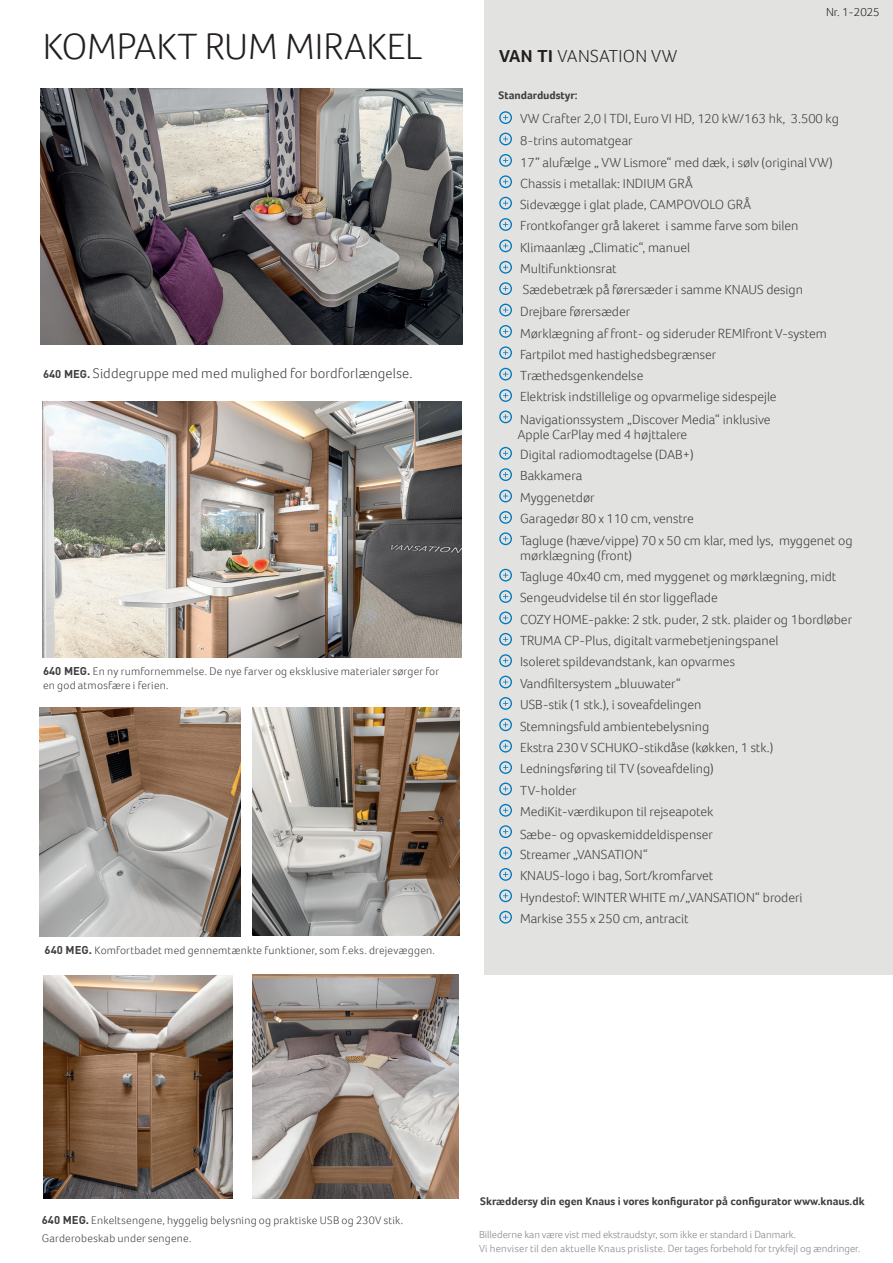
<style>
.page{position:relative;width:893px;height:1263px;background:#fff}
.page>*{position:absolute;margin:0;border:0;box-sizing:border-box;transform-origin:0 0}
.t1{font:300 37.5px "Foco";color:#231f20}
.t2{font:300 17.85px "Foco";letter-spacing:.02em;color:#231f20}
.t3{font:300 14.25px "Foco";letter-spacing:.01em;color:#3e3e3f}
.t4{font:300 13.5px/15px "Foco";color:#3e3e3f}
.t5{font:300 12px "Foco";color:#231f20}
.t6{font:300 11.25px/18px "Foco";letter-spacing:.02em;color:#3e3e3f}
.t7{font:700 11.25px "Foco";color:#3e3e3f}
.t8{font:300 10.5px "Foco";color:#808285}
.s1{font-family:"DIN Pro";font-weight:700;font-size:11.25px}
.s2{font-family:"DIN Pro";font-weight:700}
.s3{font-weight:700}
</style>
<div class="page">
<div style="left:485px;top:0;width:408px;height:975px;background:#e2e3e0"></div>
<img style="left:40px;top:707px;width:200px;height:230px">
<img style="left:253px;top:707px;width:207px;height:228px">
<img style="left:42px;top:402px;width:420px;height:255px">
<img style="left:43px;top:976px;width:190px;height:222px">
<img style="left:253px;top:975px;width:206px;height:224px">
<svg style="left:499px;top:111px;width:13px;height:13px"></svg>
<svg style="left:499px;top:133px;width:13px;height:12px"></svg>
<svg style="left:499px;top:154px;width:13px;height:13px"></svg>
<svg style="left:499px;top:175px;width:13px;height:13px"></svg>
<svg style="left:499px;top:197px;width:13px;height:12px"></svg>
<svg style="left:499px;top:218px;width:13px;height:13px"></svg>
<svg style="left:499px;top:239px;width:13px;height:13px"></svg>
<svg style="left:499px;top:261px;width:13px;height:13px"></svg>
<svg style="left:499px;top:282px;width:13px;height:13px"></svg>
<svg style="left:499px;top:304px;width:13px;height:12px"></svg>
<svg style="left:499px;top:325px;width:13px;height:13px"></svg>
<svg style="left:499px;top:346px;width:13px;height:13px"></svg>
<svg style="left:499px;top:368px;width:13px;height:12px"></svg>
<svg style="left:499px;top:389px;width:13px;height:13px"></svg>
<svg style="left:499px;top:410px;width:13px;height:13px"></svg>
<svg style="left:499px;top:447px;width:13px;height:13px"></svg>
<svg style="left:499px;top:468px;width:13px;height:13px"></svg>
<svg style="left:499px;top:490px;width:13px;height:12px"></svg>
<svg style="left:499px;top:511px;width:13px;height:13px"></svg>
<svg style="left:499px;top:532px;width:13px;height:13px"></svg>
<svg style="left:499px;top:569px;width:13px;height:12px"></svg>
<svg style="left:499px;top:590px;width:13px;height:13px"></svg>
<svg style="left:499px;top:611px;width:13px;height:13px"></svg>
<svg style="left:499px;top:633px;width:13px;height:13px"></svg>
<svg style="left:499px;top:654px;width:13px;height:13px"></svg>
<svg style="left:499px;top:676px;width:13px;height:12px"></svg>
<svg style="left:499px;top:697px;width:13px;height:13px"></svg>
<svg style="left:499px;top:718px;width:13px;height:13px"></svg>
<svg style="left:499px;top:740px;width:13px;height:12px"></svg>
<svg style="left:499px;top:761px;width:13px;height:13px"></svg>
<svg style="left:499px;top:782px;width:13px;height:13px"></svg>
<svg style="left:499px;top:804px;width:13px;height:13px"></svg>
<svg style="left:499px;top:825px;width:13px;height:13px"></svg>
<svg style="left:499px;top:847px;width:13px;height:12px"></svg>
<svg style="left:499px;top:868px;width:13px;height:13px"></svg>
<svg style="left:499px;top:889px;width:13px;height:13px"></svg>
<svg style="left:499px;top:911px;width:13px;height:12px"></svg>
<img style="left:41px;top:89px;width:421px;height:255px">
<p class="t1" style="left:43px;top:22px;width:381px">KOMPAKT RUM MIRAKEL</p>
<p class="t3" style="left:43px;top:364px;width:371px"><span class="s1">640 MEG.</span> Siddegruppe med med mulighed for bordforlængelse.</p>
<p class="t6" style="left:43px;top:664px;width:398px;line-height:13.5px"><span class="s2">640 MEG.</span> En ny rumfornemmelse. De nye farver og eksklusive materialer sørger for en god atmosfære i ferien.</p>
<p class="t6" style="left:45px;top:941px;width:392px"><span class="s2">640 MEG.</span> Komfortbadet med gennemtænkte funktioner, som f.eks. drejevæggen.</p>
<p class="t2" style="left:499px;top:44px;width:180px"><span class="s3">VAN TI</span> VANSATION VW</p>
<p class="t7" style="left:499px;top:89px;width:80px">Standardudstyr:</p>
<p class="t5" style="left:826px;top:4px;width:55px">Nr. 1-2025</p>
<p class="t4" style="left:520px;top:111px;width:320px">VW Crafter 2,0 l TDI, Euro VI HD, 120 kW/163 hk, 3.500 kg</p>
<p class="t4" style="left:520px;top:133px;width:114px">8-trins automatgear</p>
<p class="t4" style="left:520px;top:155px;width:314px">17” alufælge „ VW Lismore“ med dæk, i sølv (original VW)</p>
<p class="t4" style="left:520px;top:175px;width:174px">Chassis i metallak: INDIUM GRÅ</p>
<p class="t4" style="left:520px;top:197px;width:233px">Sidevægge i glat plade, CAMPOVOLO GRÅ</p>
<p class="t4" style="left:520px;top:218px;width:280px">Frontkofanger grå lakeret i samme farve som bilen</p>
<p class="t4" style="left:520px;top:239px;width:171px">Klimaanlæg „Climatic“, manuel</p>
<p class="t4" style="left:520px;top:261px;width:98px">Multifunktionsrat</p>
<p class="t4" style="left:523px;top:282px;width:282px">Sædebetræk på førersæder i samme KNAUS design</p>
<p class="t4" style="left:520px;top:304px;width:112px">Drejbare førersæder</p>
<p class="t4" style="left:520px;top:326px;width:308px">Mørklægning af front- og sideruder REMIfront V-system</p>
<p class="t4" style="left:520px;top:346px;width:198px">Fartpilot med hastighedsbegrænser</p>
<p class="t4" style="left:520px;top:368px;width:125px">Træthedsgenkendelse</p>
<p class="t4" style="left:520px;top:389px;width:258px">Elektrisk indstillelige og opvarmelige sidespejle</p>
<p class="t4" style="left:517px;top:412px;width:255px">Navigationssystem „Discover Media“ inklusive<br>Apple CarPlay med 4 højttalere</p>
<p class="t4" style="left:520px;top:447px;width:175px">Digital radiomodtagelse (DAB+)</p>
<p class="t4" style="left:520px;top:468px;width:64px">Bakkamera</p>
<p class="t4" style="left:520px;top:490px;width:76px">Myggenetdør</p>
<p class="t4" style="left:520px;top:511px;width:175px">Garagedør 80 x 110 cm, venstre</p>
<p class="t4" style="left:520px;top:532px;width:334px">Tagluge (hæve/vippe) 70 x 50 cm klar, med lys, myggenet og mørklægning (front)</p>
<p class="t4" style="left:520px;top:569px;width:318px">Tagluge 40x40 cm, med myggenet og mørklægning, midt</p>
<p class="t4" style="left:520px;top:590px;width:199px">Sengeudvidelse til én stor liggeflade</p>
<p class="t4" style="left:520px;top:611px;width:334px">COZY HOME-pakke: 2 stk. puder, 2 stk. plaider og 1bordløber</p>
<p class="t4" style="left:520px;top:633px;width:260px">TRUMA CP-Plus, digitalt varmebetjeningspanel</p>
<p class="t4" style="left:520px;top:654px;width:216px">Isoleret spildevandstank, kan opvarmes</p>
<p class="t4" style="left:520px;top:676px;width:162px">Vandfiltersystem „bluuwater“</p>
<p class="t4" style="left:520px;top:697px;width:183px">USB-stik (1 stk.), i soveafdelingen</p>
<p class="t4" style="left:520px;top:718px;width:191px">Stemningsfuld ambientebelysning</p>
<p class="t4" style="left:520px;top:740px;width:255px">Ekstra 230 V SCHUKO-stikdåse (køkken, 1 stk.)</p>
<p class="t4" style="left:520px;top:761px;width:195px">Ledningsføring til TV (soveafdeling)</p>
<p class="t4" style="left:520px;top:782px;width:58px">TV-holder</p>
<p class="t4" style="left:520px;top:804px;width:195px">MediKit-værdikupon til rejseapotek</p>
<p class="t4" style="left:520px;top:826px;width:194px">Sæbe- og opvaskemiddeldispenser</p>
<p class="t4" style="left:520px;top:847px;width:129px">Streamer „VANSATION“</p>
<p class="t4" style="left:520px;top:868px;width:195px">KNAUS-logo i bag, Sort/kromfarvet</p>
<p class="t4" style="left:520px;top:889px;width:284px">Hyndestof: WINTER WHITE m/„VANSATION“ broderi</p>
<p class="t4" style="left:520px;top:911px;width:170px">Markise 355 x 250 cm, antracit</p>
<p class="t6" style="left:42px;top:1211px;width:363px"><span class="s2">640 MEG.</span> Enkeltsengene, hyggelig belysning og praktiske USB og 230V stik.<br>Garderobeskab under sengene.</p>
<p class="t7" style="left:480px;top:1194px;width:386px">Skræddersy din egen Knaus i vores konfigurator på configurator www.knaus.dk</p>
<p class="t8" style="left:479px;top:1228px;width:319px">Billederne kan være vist med ekstraudstyr, som ikke er standard i Danmark.</p>
<p class="t8" style="left:479px;top:1241px;width:383px">Vi henviser til den aktuelle Knaus prisliste. Der tages forbehold for trykfejl og ændringer.</p>
</div>
